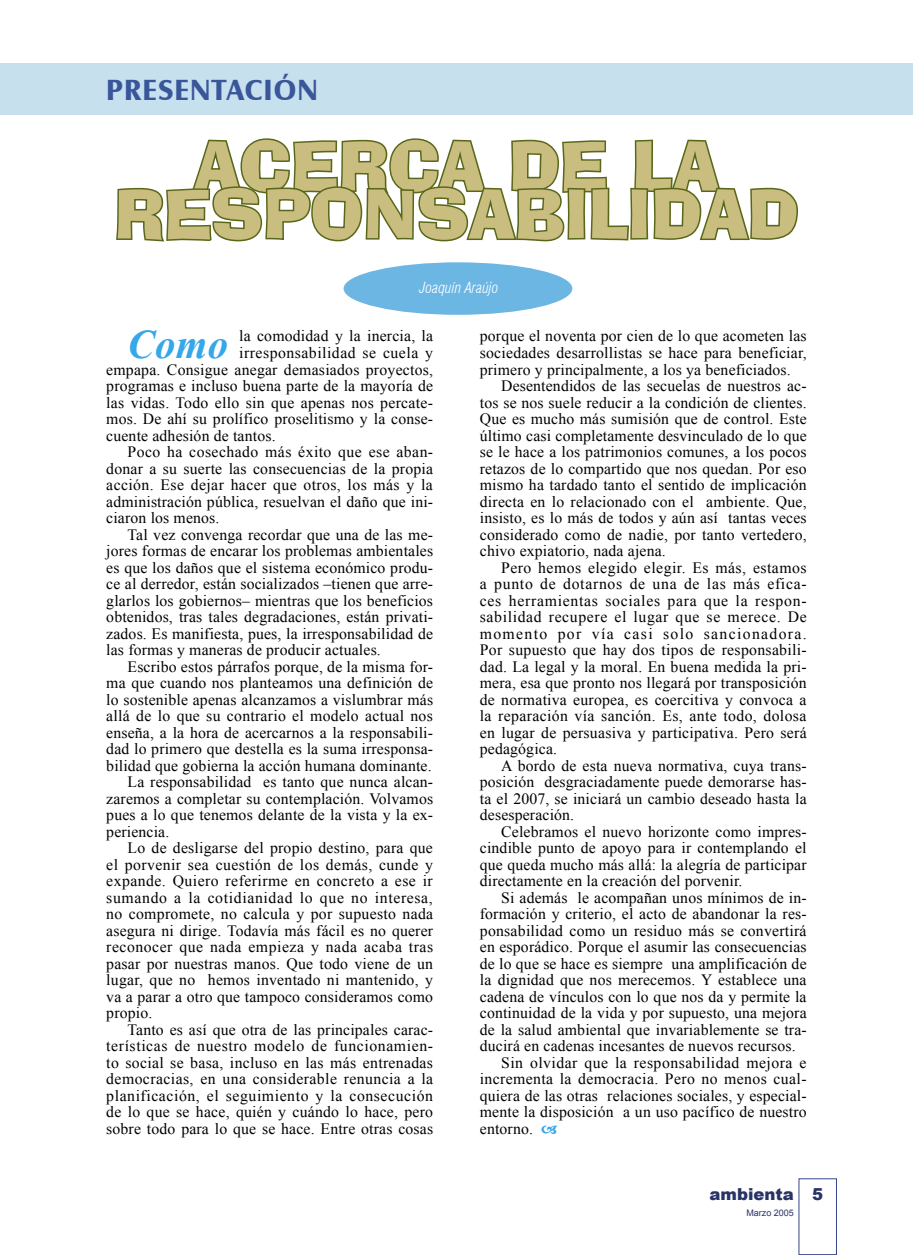
<style>
.page{position:relative;width:913px;height:1255px;background:#fff}
.page>*{position:absolute;margin:0;border:0;box-sizing:border-box;transform-origin:0 0}
.Antetítulo{font:66px/48px "Ad Lib BT";color:#c9bd80;text-align:center}
.Texto_general-OK{font:italic 700 40.65px "Times New Roman";color:#36a7e9}
.t1{font:700 30px "Castle T";letter-spacing:.04em;color:#3a569b}
.t2{font:900 16.5px "Arial";color:#283366}
.Texto_general-OK-2{font:15.75px/16.5px "Times New Roman";letter-spacing:.01em;color:#000;text-align:justify}
.Texto_general-OK-3{font:15.75px "Times New Roman";letter-spacing:.03em;color:#000}
.Firma2{font:italic 300 condensed 15px "Swiss 721 BT";color:#fff}
.t3{font:9px "Arial";color:#283366}
</style>
<div class="page">
<div style="left:799px;top:1178px;width:38px;height:76px;border:1px solid #36478b"></div>
<div style="left:0;top:64px;width:913px;height:51px;background:#c7e0ed"></div>
<svg style="left:116px;top:138px;width:682px;height:177px"></svg>
<div style="left:344px;top:262px;width:228px;height:53px;background:#6cb6e4;border-radius:50%"></div>
<p class="t1" style="left:106px;top:73px;width:213px">PRESENTACIÓN</p>
<p class="Antetítulo" style="left:114px;top:142px;width:687px">ACERCA DE LA<br>RESPONSABILIDAD</p>
<p class="Firma2" style="left:419px;top:279px;width:81px">Joaquín Araújo</p>
<p class="Texto_general-OK" style="left:128px;top:316px;width:102px">Como</p>
<p class="Texto_general-OK-2" style="left:239px;top:328px;width:195px">la comodidad y la inercia, la</p>
<p class="Texto_general-OK-3" style="left:239px;top:342px;width:195px">irresponsabilidad se cuela y</p>
<p class="Texto_general-OK-2" style="left:106px;top:361px;width:328px">empapa. Consigue anegar demasiados proyectos,</p>
<p class="Texto_general-OK-2" style="left:106px;top:377px;width:328px">programas e incluso buena parte de la mayoría de</p>
<p class="Texto_general-OK-2" style="left:106px;top:394px;width:328px">las vidas. Todo ello sin que apenas nos percate-</p>
<p class="Texto_general-OK-2" style="left:106px;top:410px;width:328px">mos. De ahí su prolífico proselitismo y la conse-</p>
<p class="Texto_general-OK-2" style="left:106px;top:427px;width:171px">cuente adhesión de tantos.</p>
<p class="Texto_general-OK-2" style="left:106px;top:443px;width:328px;text-indent:21px">Poco ha cosechado más éxito que ese aban&shy;donar a su suerte las consecuencias de la propia acción. Ese dejar hacer que otros, los más y la administración pública, resuelvan el daño que ini&shy;ciaron los menos.</p>
<p class="Texto_general-OK-2" style="left:106px;top:526px;width:328px;text-indent:21px">Tal vez convenga recordar que una de las me&shy;jores formas de encarar los problemas ambientales es que los daños que el sistema económico produ&shy;ce al derredor, están socializados –tienen que arre&shy;glarlos los gobiernos– mientras que los beneficios obtenidos, tras tales degradaciones, están privati&shy;zados. Es manifiesta, pues, la irresponsabilidad de las formas y maneras de producir actuales.</p>
<p class="Texto_general-OK-2" style="left:106px;top:658px;width:328px;text-indent:21px">Escribo estos párrafos porque, de la misma for&shy;ma que cuando nos planteamos una definición de lo sostenible apenas alcanzamos a vislumbrar más allá de lo que su contrario el modelo actual nos enseña, a la hora de acercarnos a la responsabili&shy;dad lo primero que destella es la suma irresponsa&shy;bilidad que gobierna la acción humana dominante.</p>
<p class="Texto_general-OK-2" style="left:106px;top:773px;width:328px;text-indent:21px">La responsabilidad es tanto que nunca alcan&shy;zaremos a completar su contemplación. Volvamos pues a lo que tenemos delante de la vista y la ex&shy;periencia.</p>
<p class="Texto_general-OK-2" style="left:106px;top:839px;width:328px;text-indent:21px">Lo de desligarse del propio destino, para que el porvenir sea cuestión de los demás, cunde y expande. Quiero referirme en concreto a ese ir sumando a la cotidianidad lo que no interesa, no compromete, no calcula y por supuesto nada asegura ni dirige. Todavía más fácil es no querer reconocer que nada empieza y nada acaba tras pasar por nuestras manos. Que todo viene de un lugar, que no hemos inventado ni mantenido, y va a parar a otro que tampoco consideramos como propio.</p>
<p class="Texto_general-OK-2" style="left:106px;top:1021px;width:328px;text-indent:21px">Tanto es así que otra de las principales carac&shy;terísticas de nuestro modelo de funcionamien&shy;to social se basa, incluso en las más entrenadas democracias, en una considerable renuncia a la planificación, el seguimiento y la consecución de lo que se hace, quién y cuándo lo hace, pero sobre todo para lo que se hace. Entre otras cosas</p>
<p class="Texto_general-OK-2" style="left:480px;top:328px;width:328px">porque el noventa por cien de lo que acometen las sociedades desarrollistas se hace para beneficiar, primero y principalmente, a los ya beneficiados.</p>
<p class="Texto_general-OK-2" style="left:480px;top:377px;width:328px;text-indent:21px">Desentendidos de las secuelas de nuestros ac&shy;tos se nos suele reducir a la condición de clientes.<br>Que es mucho más sumisión que de control. Este último casi completamente desvinculado de lo que se le hace a los patrimonios comunes, a los pocos retazos de lo compartido que nos quedan. Por eso mismo ha tardado tanto el sentido de implicación directa en lo relacionado con el ambiente. Que, insisto, es lo más de todos y aún así tantas veces considerado como de nadie, por tanto vertedero, chivo expiatorio, nada ajena.</p>
<p class="Texto_general-OK-2" style="left:480px;top:559px;width:328px;text-indent:21px">Pero hemos elegido elegir. Es más, estamos a punto de dotarnos de una de las más efica&shy;ces herramientas sociales para que la respon&shy;sabilidad recupere el lugar que se merece. De momento por vía casi solo sancionadora.<br>Por supuesto que hay dos tipos de responsabili&shy;dad. La legal y la moral. En buena medida la pri&shy;mera, esa que pronto nos llegará por transposición de normativa europea, es coercitiva y convoca a la reparación vía sanción. Es, ante todo, dolosa en lugar de persuasiva y participativa. Pero será pedagógica.</p>
<p class="Texto_general-OK-2" style="left:480px;top:757px;width:328px;text-indent:21px">A bordo de esta nueva normativa, cuya trans&shy;posición desgraciadamente puede demorarse has&shy;ta el 2007, se iniciará un cambio deseado hasta la desesperación.</p>
<p class="Texto_general-OK-2" style="left:480px;top:823px;width:328px;text-indent:21px">Celebramos el nuevo horizonte como impres&shy;cindible punto de apoyo para ir contemplando el que queda mucho más allá: la alegría de participar directamente en la creación del porvenir.</p>
<p class="Texto_general-OK-2" style="left:480px;top:889px;width:328px;text-indent:21px">Si además le acompañan unos mínimos de in&shy;formación y criterio, el acto de abandonar la res&shy;ponsabilidad como un residuo más se convertirá en esporádico. Porque el asumir las consecuencias de lo que se hace es siempre una amplificación de la dignidad que nos merecemos. Y establece una cadena de vínculos con lo que nos da y permite la continuidad de la vida y por supuesto, una mejora de la salud ambiental que invariablemente se tra&shy;ducirá en cadenas incesantes de nuevos recursos.</p>
<p class="Texto_general-OK-2" style="left:480px;top:1054px;width:328px;text-indent:21px">Sin olvidar que la responsabilidad mejora e incrementa la democracia. Pero no menos cual&shy;quiera de las otras relaciones sociales, y especial&shy;mente la disposición a un uso pacífico de nuestro entorno.</p>
<p class="t2" style="left:709px;top:1181px;width:86px">ambienta</p>
<p class="t3" style="left:746px;top:1207px;width:49px">Marzo 2005</p>
<p class="t2" style="left:812px;top:1181px;width:13px">5</p>
</div>
